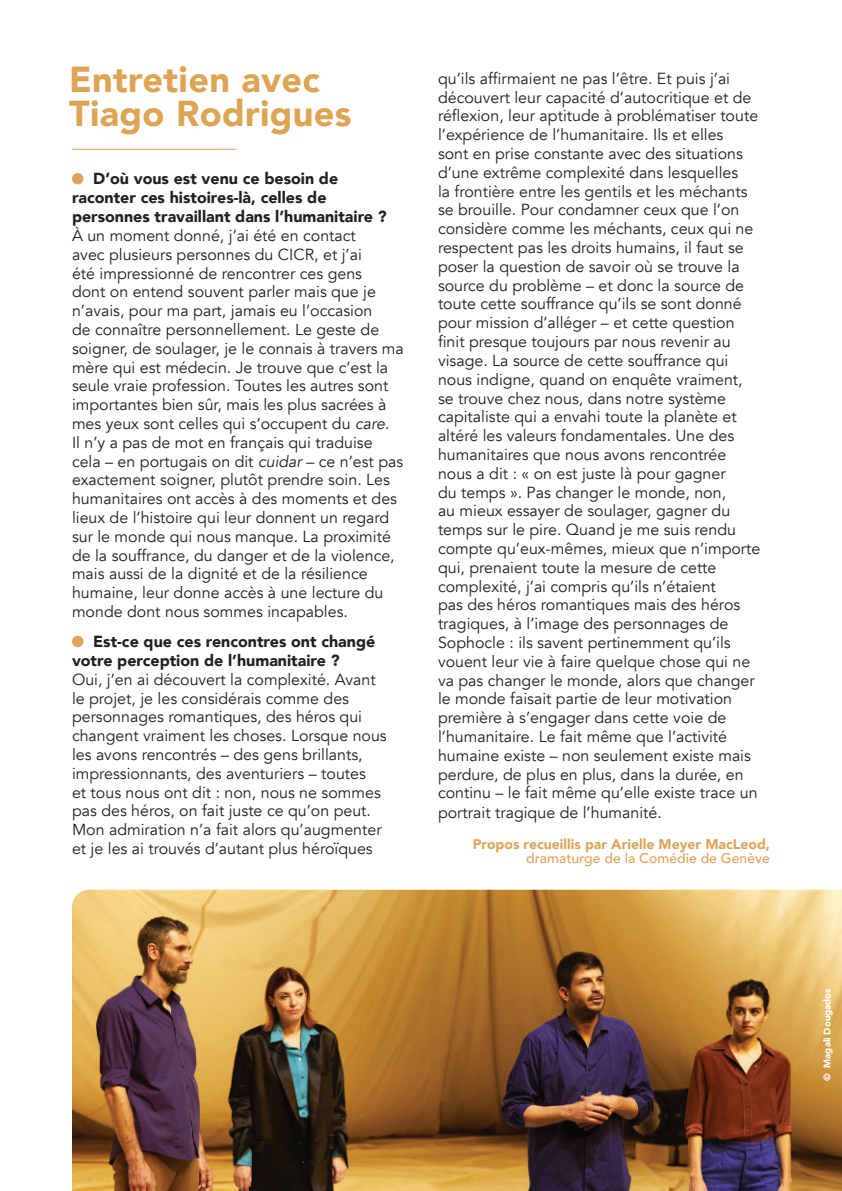
<style>
.page{position:relative;width:842px;height:1191px;background:#fff}
.page>*{position:absolute;margin:0;border:0;box-sizing:border-box;transform-origin:0 0}
.t1{font:900 36px/34px "Avenir";letter-spacing:.01em;color:#dda553}
.t2{font:16px/18.8px "Avenir";color:#231f20}
.t3{font:900 16px/18.8px "Avenir";color:#231f20}
.t4{font:900 14px "Avenir";color:#dda45a}
.t5{font:500 14px "Avenir";color:#dda45a}
.t6{font:900 9.6px "Avenir";color:#fff}
.s1{font-style:italic}
</style>
<div class="page">
<img style="left:72px;top:889px;width:770px;height:302px">
<div style="left:72px;top:173px;width:11px;height:11px;background:#dda45a;border-radius:50%"></div>
<div style="left:72px;top:636px;width:11px;height:11px;background:#dda45a;border-radius:50%"></div>
<hr style="left:72px;top:149px;width:165px;height:1px;background:#dda45a">
<h1 class="t1" style="left:69px;top:63px;width:284px">Entretien avec<br>Tiago Rodrigues</h1>
<p class="t3" style="left:72px;top:170px;width:316px;text-indent:21px">D’où vous est venu ce besoin de raconter ces histoires-là, celles de personnes travaillant dans l’humanitaire ?</p>
<p class="t2" style="left:72px;top:228px;width:333px">À un moment donné, j’ai été en contact<br>avec plusieurs personnes du CICR, et j’ai<br>été impressionné de rencontrer ces gens<br>dont on entend souvent parler mais que je n’avais, pour ma part, jamais eu l’occasion<br>de connaître personnellement. Le geste de soigner, de soulager, je le connais à travers ma mère qui est médecin. Je trouve que c’est la seule vraie profession. Toutes les autres sont importantes bien sûr, mais les plus sacrées à mes yeux sont celles qui s’occupent du <span class="s1">care</span>.<br>Il n’y a pas de mot en français qui traduise cela – en portugais on dit <span class="s1">cuidar</span> – ce n’est pas exactement soigner, plutôt prendre soin. Les humanitaires ont accès à des moments et des lieux de l’histoire qui leur donnent un regard sur le monde qui nous manque. La proximité de la souffrance, du danger et de la violence, mais aussi de la dignité et de la résilience humaine, leur donne accès à une lecture du monde dont nous sommes incapables.</p>
<p class="t3" style="left:72px;top:632px;width:305px;text-indent:21px">Est-ce que ces rencontres ont changé votre perception de l’humanitaire ?</p>
<p class="t2" style="left:72px;top:671px;width:316px">Oui, j’en ai découvert la complexité. Avant le projet, je les considérais comme des personnages romantiques, des héros qui changent vraiment les choses. Lorsque nous les avons rencontrés – des gens brillants, impressionnants, des aventuriers – toutes<br>et tous nous ont dit : non, nous ne sommes pas des héros, on fait juste ce qu’on peut.<br>Mon admiration n’a fait alors qu’augmenter et je les ai trouvés d’autant plus héroïques</p>
<p class="t2" style="left:438px;top:69px;width:324px">qu’ils affirmaient ne pas l’être. Et puis j’ai découvert leur capacité d’autocritique et de réflexion, leur aptitude à problématiser toute l’expérience de l’humanitaire. Ils et elles<br>sont en prise constante avec des situations d’une extrême complexité dans lesquelles<br>la frontière entre les gentils et les méchants se brouille. Pour condamner ceux que l’on considère comme les méchants, ceux qui ne respectent pas les droits humains, il faut se poser la question de savoir où se trouve la source du problème – et donc la source de toute cette souffrance qu’ils se sont donné pour mission d’alléger – et cette question finit presque toujours par nous revenir au visage. La source de cette souffrance qui nous indigne, quand on enquête vraiment, se trouve chez nous, dans notre système capitaliste qui a envahi toute la planète et altéré les valeurs fondamentales. Une des humanitaires que nous avons rencontrée nous a dit : « on est juste là pour gagner<br>du temps ». Pas changer le monde, non,<br>au mieux essayer de soulager, gagner du temps sur le pire. Quand je me suis rendu compte qu’eux-mêmes, mieux que n’importe qui, prenaient toute la mesure de cette complexité, j’ai compris qu’ils n’étaient<br>pas des héros romantiques mais des héros tragiques, à l’image des personnages de Sophocle : ils savent pertinemment qu’ils vouent leur vie à faire quelque chose qui ne va pas changer le monde, alors que changer le monde faisait partie de leur motivation première à s’engager dans cette voie de l’humanitaire. Le fait même que l’activité humaine existe – non seulement existe mais perdure, de plus en plus, dans la durée, en continu – le fait même qu’elle existe trace un portrait tragique de l’humanité.</p>
<p class="t4" style="left:473px;top:836px;width:299px">Propos recueillis par Arielle Meyer MacLeod,</p>
<p class="t5" style="left:526px;top:852px;width:245px">dramaturge de la Comédie de Genève</p>
<p class="t6" style="left:822px;top:1081px;width:94px;rotate:-90deg">© Magali Dougados</p>
</div>
